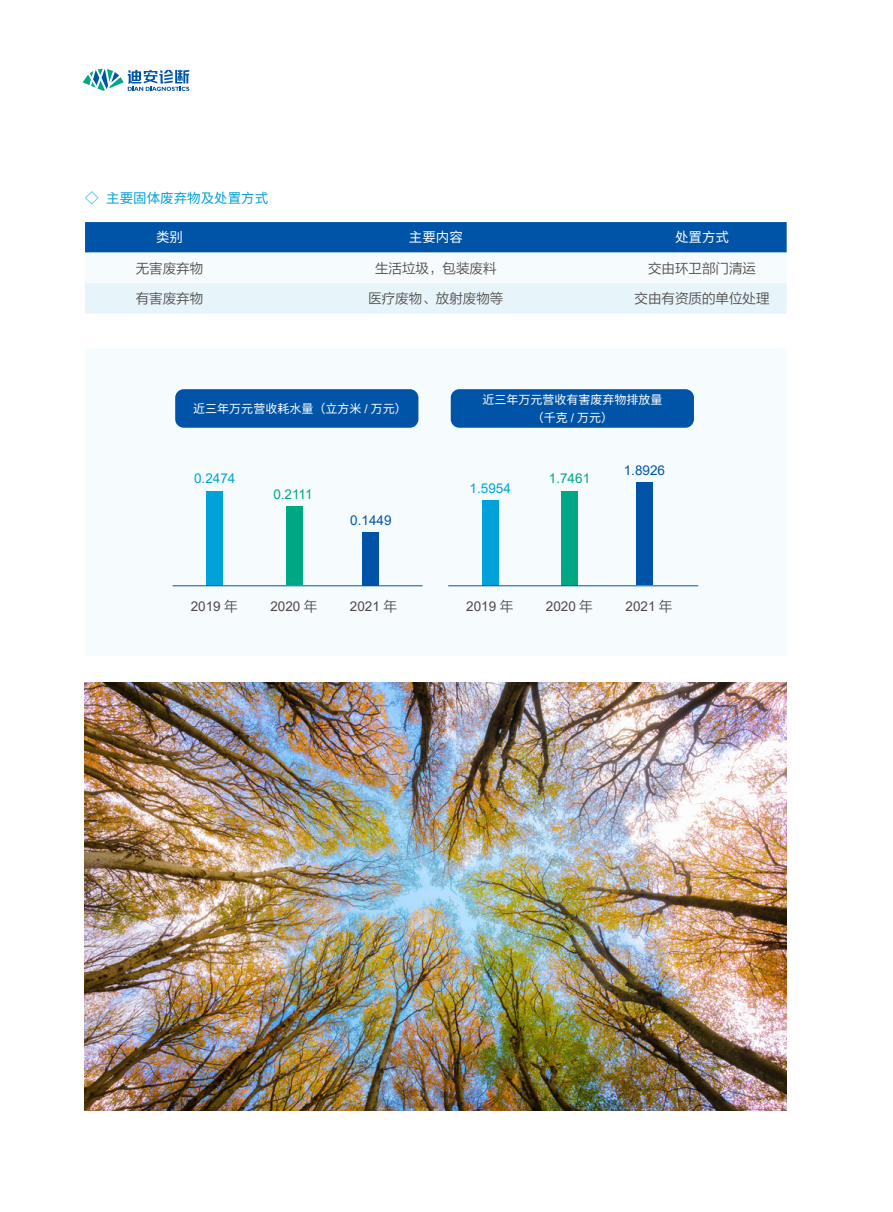
<style>
.page{position:relative;width:893px;height:1212px;background:#fff}
.page>*{position:absolute;margin:0;border:0;box-sizing:border-box;transform-origin:0 0}
.t1{font:13.5px "FZLTXIHK GBK1 0";color:#4c4948}
.t2{font:13.5px "Arial";color:#4c4948}
.t3{font:13.5px "Source Han Sans SC";color:#00a2d9}
.t4{font:13.5px "Arial";color:#00a2d9}
.t5{font:13.5px "Arial";color:#00a784}
.t6{font:13.5px "Arial";color:#0054a7}
.t7{font:13.5px "Source Han Sans SC";color:#fff}
.t8{font:12px/17.2px "Source Han Sans SC";color:#fff;text-align:center}
.s1{font-family:"Arial"}
.s2{font-family:"FZLTXIHK GBK1 0"}
</style>
<div class="page">
<svg style="left:83px;top:69px;width:106px;height:22px"></svg>
<svg style="left:85px;top:222px;width:702px;height:92px"></svg>
<div style="left:85px;top:349px;width:701px;height:307px;background:#f6fbfe"></div>
<div style="left:175px;top:389px;width:243px;height:39px;background:#0054a7;border-radius:9px"></div>
<div style="left:451px;top:389px;width:243px;height:39px;background:#0054a7;border-radius:9px"></div>
<div style="left:206px;top:491px;width:17px;height:94px;background:#00a2d9"></div>
<div style="left:286px;top:507px;width:17px;height:78px;background:#00a784"></div>
<div style="left:363px;top:532px;width:16px;height:53px;background:#0054a7"></div>
<div style="left:636px;top:482px;width:17px;height:103px;background:#0054a7"></div>
<hr style="left:173px;top:585px;width:250px;height:1px;background:#0054a7">
<div style="left:482px;top:500px;width:16px;height:85px;background:#00a2d9"></div>
<div style="left:561px;top:491px;width:17px;height:94px;background:#00a784"></div>
<hr style="left:448px;top:585px;width:250px;height:1px;background:#0054a7">
<img style="left:85px;top:682px;width:701px;height:428px">
<p class="t3" style="left:85px;top:191px;width:185px">◇ 主要固体废弃物及处置方式</p>
<p class="t7" style="left:156px;top:230px;width:28px">类别</p>
<p class="t7" style="left:409px;top:230px;width:55px">主要内容</p>
<p class="t7" style="left:675px;top:230px;width:55px">处置方式</p>
<p class="t1" style="left:136px;top:261px;width:69px">无害废弃物</p>
<p class="t1" style="left:375px;top:261px;width:123px">生活垃圾，包装废料</p>
<p class="t1" style="left:648px;top:261px;width:109px">交由环卫部门清运</p>
<p class="t1" style="left:136px;top:291px;width:69px">有害废弃物</p>
<p class="t1" style="left:368px;top:291px;width:136px">医疗废物、放射废物等</p>
<p class="t1" style="left:635px;top:291px;width:136px">交由有资质的单位处理</p>
<p class="t8" style="left:193px;top:400px;width:215px">近三年万元营收耗水量（立方米 <span class="s1">/</span> 万元）</p>
<p class="t8" style="left:482px;top:392px;width:181px">近三年万元营收有害废弃物排放量（千克 <span class="s1">/</span> 万元）</p>
<p class="t4" style="left:194px;top:469px;width:43px">0.2474</p>
<p class="t5" style="left:273px;top:485px;width:41px">0.2111</p>
<p class="t6" style="left:350px;top:510px;width:43px">0.1449</p>
<p class="t4" style="left:470px;top:478px;width:43px">1.5954</p>
<p class="t5" style="left:549px;top:469px;width:43px">1.7461</p>
<p class="t6" style="left:624px;top:461px;width:43px">1.8926</p>
<p class="t2" style="left:191px;top:597px;width:48px">2019 <span class="s2">年</span></p>
<p class="t2" style="left:270px;top:597px;width:48px">2020 <span class="s2">年</span></p>
<p class="t2" style="left:350px;top:597px;width:48px">2021 <span class="s2">年</span></p>
<p class="t2" style="left:466px;top:597px;width:48px">2019 <span class="s2">年</span></p>
<p class="t2" style="left:546px;top:597px;width:48px">2020 <span class="s2">年</span></p>
<p class="t2" style="left:625px;top:597px;width:48px">2021 <span class="s2">年</span></p>
</div>
